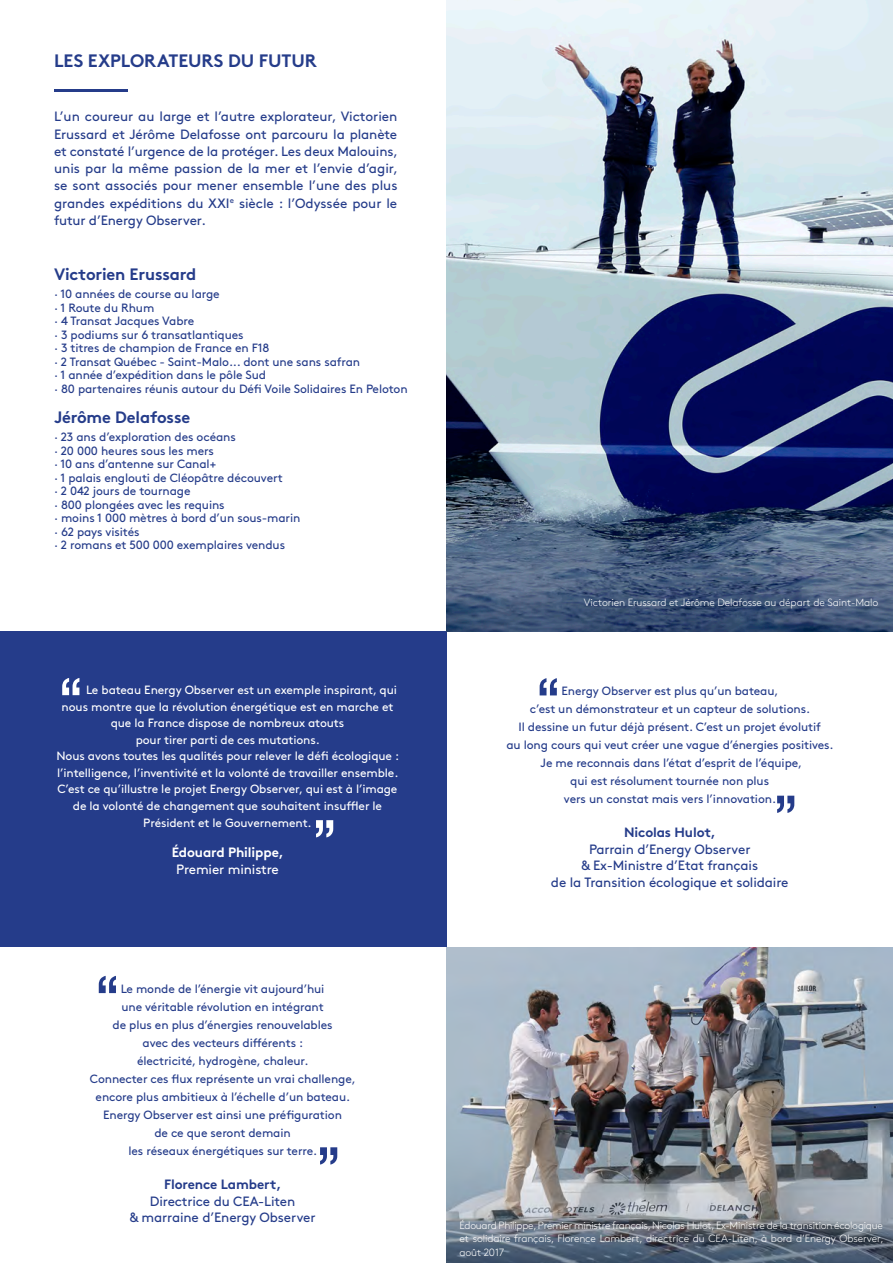
<style>
.page{position:relative;width:893px;height:1263px;background:#fff}
.page>*{position:absolute;margin:0;border:0;box-sizing:border-box;transform-origin:0 0}
.Style_de_paragraphe{font:60px "Bangla Sangam MN";color:#253c8a}
.Style_de_paragraphe-2{font:60px "Bangla Sangam MN";color:#fff}
.t1{font:700 18px "Brown";letter-spacing:-.005em;color:#253c8a}
.Style_de_paragraphe-3{font:700 16.5px "Brown";letter-spacing:-.01em;color:#253c8a}
.Style_de_paragraphe-4{font:13.5px/17.2px "Brown";letter-spacing:-.01em;color:#253c8a;text-align:justify}
.Style_de_paragraphe-5{font:700 13.5px "Brown";letter-spacing:-.01em;color:#253c8a}
.Style_de_paragraphe-6{font:700 13.5px "Brown";letter-spacing:-.01em;color:#fff}
.Style_de_paragraphe-7{font:13.5px "Brown";letter-spacing:-.01em;color:#fff}
.Style_de_paragraphe-8{font:12px "Brown";letter-spacing:-.01em;color:#253c8a}
.Style_de_paragraphe-9{font:12px/16.8px "Brown";letter-spacing:-.01em;color:#fff}
.Style_de_paragraphe-10{font:300 10.5px/13.5px "Brown";letter-spacing:-.01em;color:#fff;text-align:justify}
</style>
<div class="page">
<div style="left:0;top:632px;width:446px;height:315px;background:#253c8a"></div>
<img style="left:446px;top:947px;width:447px;height:316px">
<img style="left:446px;top:0;width:447px;height:632px">
<hr style="left:54px;top:89px;width:73px;height:3px;background:#253c8a">
<p class="t1" style="left:54px;top:46px;width:264px">LES EXPLORATEURS DU FUTUR</p>
<p class="Style_de_paragraphe-4" style="left:54px;top:107px;width:346px">L’un coureur au large et l’autre explorateur, Victorien Erussard et Jérôme Delafosse ont parcouru la planète et constaté l’urgence de la protéger. Les deux Malouins, unis par la même passion de la mer et l’envie d’agir, se sont associés pour mener ensemble l’une des plus grandes expéditions du XXI<sup>e</sup> siècle : l’Odyssée pour le futur d’Energy Observer.</p>
<p class="Style_de_paragraphe-3" style="left:54px;top:261px;width:144px">Victorien Erussard</p>
<p class="Style_de_paragraphe-8" style="left:54px;top:285px;width:167px">· 10 années de course au large</p>
<p class="Style_de_paragraphe-8" style="left:54px;top:298px;width:102px">· 1 Route du Rhum</p>
<p class="Style_de_paragraphe-8" style="left:54px;top:312px;width:142px">· 4 Transat Jacques Vabre</p>
<p class="Style_de_paragraphe-8" style="left:54px;top:325px;width:191px">· 3 podiums sur 6 transatlantiques</p>
<p class="Style_de_paragraphe-8" style="left:54px;top:339px;width:217px">· 3 titres de champion de France en F18</p>
<p class="Style_de_paragraphe-8" style="left:54px;top:352px;width:308px">· 2 Transat Québec - Saint-Malo... dont une sans safran</p>
<p class="Style_de_paragraphe-8" style="left:54px;top:366px;width:214px">· 1 année d’expédition dans le pôle Sud</p>
<p class="Style_de_paragraphe-8" style="left:54px;top:379px;width:355px">· 80 partenaires réunis autour du Défi Voile Solidaires En Peloton</p>
<p class="Style_de_paragraphe-3" style="left:54px;top:404px;width:138px">Jérôme Delafosse</p>
<p class="Style_de_paragraphe-8" style="left:54px;top:428px;width:183px">· 23 ans d’exploration des océans</p>
<p class="Style_de_paragraphe-8" style="left:54px;top:442px;width:162px">· 20 000 heures sous les mers</p>
<p class="Style_de_paragraphe-8" style="left:54px;top:455px;width:164px">· 10 ans d’antenne sur Canal+</p>
<p class="Style_de_paragraphe-8" style="left:54px;top:469px;width:230px">· 1 palais englouti de Cléopâtre découvert</p>
<p class="Style_de_paragraphe-8" style="left:54px;top:482px;width:138px">· 2 042 jours de tournage</p>
<p class="Style_de_paragraphe-8" style="left:54px;top:496px;width:172px">· 800 plongées avec les requins</p>
<p class="Style_de_paragraphe-8" style="left:54px;top:509px;width:248px">· moins 1 000 mètres à bord d’un sous-marin</p>
<p class="Style_de_paragraphe-8" style="left:54px;top:523px;width:87px">· 62 pays visités</p>
<p class="Style_de_paragraphe-8" style="left:54px;top:536px;width:233px">· 2 romans et 500 000 exemplaires vendus</p>
<p class="Style_de_paragraphe-2" style="left:58px;top:662px;width:26px">“</p>
<p class="Style_de_paragraphe-9" style="left:86px;top:681px;width:312px">Le bateau Energy Observer est un exemple inspirant, qui</p>
<p class="Style_de_paragraphe-9" style="left:62px;top:697px;width:333px">nous montre que la révolution énergétique est en marche et</p>
<p class="Style_de_paragraphe-9" style="left:111px;top:714px;width:235px">que la France dispose de nombreux atouts</p>
<p class="Style_de_paragraphe-9" style="left:136px;top:730px;width:186px">pour tirer parti de ces mutations.</p>
<p class="Style_de_paragraphe-9" style="left:56px;top:747px;width:344px">Nous avons toutes les qualités pour relever le défi écologique : l’intelligence, l’inventivité et la volonté de travailler ensemble.</p>
<p class="Style_de_paragraphe-9" style="left:57px;top:780px;width:342px;text-align:center">C’est ce qu’illustre le projet Energy Observer, qui est à l’image de la volonté de changement que souhaitent insuffler le<br>Président et le Gouvernement.</p>
<p class="Style_de_paragraphe-6" style="left:172px;top:841px;width:113px">Édouard Philippe,</p>
<p class="Style_de_paragraphe-7" style="left:176px;top:858px;width:104px">Premier ministre</p>
<p class="Style_de_paragraphe-2" style="left:312px;top:803px;width:26px">”</p>
<p class="Style_de_paragraphe" style="left:95px;top:960px;width:26px">“</p>
<p class="Style_de_paragraphe-8" style="left:121px;top:980px;width:205px">Le monde de l’énergie vit aujourd’hui</p>
<p class="Style_de_paragraphe-8" style="left:121px;top:998px;width:204px">une véritable révolution en intégrant</p>
<p class="Style_de_paragraphe-8" style="left:113px;top:1016px;width:222px">de plus en plus d’énergies renouvelables</p>
<p class="Style_de_paragraphe-8" style="left:143px;top:1034px;width:162px">avec des vecteurs différents :</p>
<p class="Style_de_paragraphe-8" style="left:137px;top:1052px;width:173px">électricité, hydrogène, chaleur.</p>
<p class="Style_de_paragraphe-8" style="left:90px;top:1070px;width:268px">Connecter ces flux représente un vrai challenge,</p>
<p class="Style_de_paragraphe-8" style="left:96px;top:1088px;width:256px">encore plus ambitieux à l’échelle d’un bateau.</p>
<p class="Style_de_paragraphe-8" style="left:103px;top:1106px;width:240px">Energy Observer est ainsi une préfiguration</p>
<p class="Style_de_paragraphe-8" style="left:154px;top:1124px;width:138px">de ce que seront demain</p>
<p class="Style_de_paragraphe-8" style="left:128px;top:1142px;width:190px">les réseaux énergétiques sur terre.</p>
<p class="Style_de_paragraphe-5" style="left:164px;top:1173px;width:119px">Florence Lambert,</p>
<p class="Style_de_paragraphe-4" style="left:150px;top:1191px;width:147px">Directrice du CEA-Liten</p>
<p class="Style_de_paragraphe-4" style="left:130px;top:1207px;width:187px">&amp; marraine d’Energy Observer</p>
<p class="Style_de_paragraphe" style="left:316px;top:1130px;width:26px">”</p>
<p class="Style_de_paragraphe-10" style="left:584px;top:595px;width:296px">Victorien Erussard et Jérôme Delafosse au départ de Saint-Malo</p>
<p class="Style_de_paragraphe" style="left:535px;top:662px;width:26px">“</p>
<p class="Style_de_paragraphe-8" style="left:561px;top:682px;width:219px">Energy Observer est plus qu’un bateau,</p>
<p class="Style_de_paragraphe-8" style="left:530px;top:700px;width:282px">c’est un démonstrateur et un capteur de solutions.</p>
<p class="Style_de_paragraphe-8" style="left:518px;top:718px;width:304px">Il dessine un futur déjà présent. C’est un projet évolutif</p>
<p class="Style_de_paragraphe-8" style="left:506px;top:736px;width:329px">au long cours qui veut créer une vague d’énergies positives.</p>
<p class="Style_de_paragraphe-8" style="left:541px;top:754px;width:263px">Je me reconnais dans l’état d’esprit de l’équipe,</p>
<p class="Style_de_paragraphe-8" style="left:570px;top:772px;width:200px">qui est résolument tournée non plus</p>
<p class="Style_de_paragraphe-8" style="left:564px;top:790px;width:214px">vers un constat mais vers l’innovation.</p>
<p class="Style_de_paragraphe-5" style="left:624px;top:821px;width:93px">Nicolas Hulot,</p>
<p class="Style_de_paragraphe-4" style="left:589px;top:839px;width:163px">Parrain d’Energy Observer</p>
<p class="Style_de_paragraphe-4" style="left:581px;top:856px;width:178px">&amp; Ex-Ministre d’Etat français</p>
<p class="Style_de_paragraphe-4" style="left:551px;top:872px;width:239px">de la Transition écologique et solidaire</p>
<p class="Style_de_paragraphe" style="left:773px;top:778px;width:26px">”</p>
<p class="Style_de_paragraphe-10" style="left:459px;top:1217px;width:426px">Édouard Philippe, Premier ministre français, Nicolas Hulot, Ex-Ministre de la transition écologique et solidaire français, Florence Lambert, directrice du CEA-Liten, à bord d’Energy Observer, août 2017</p>
</div>
